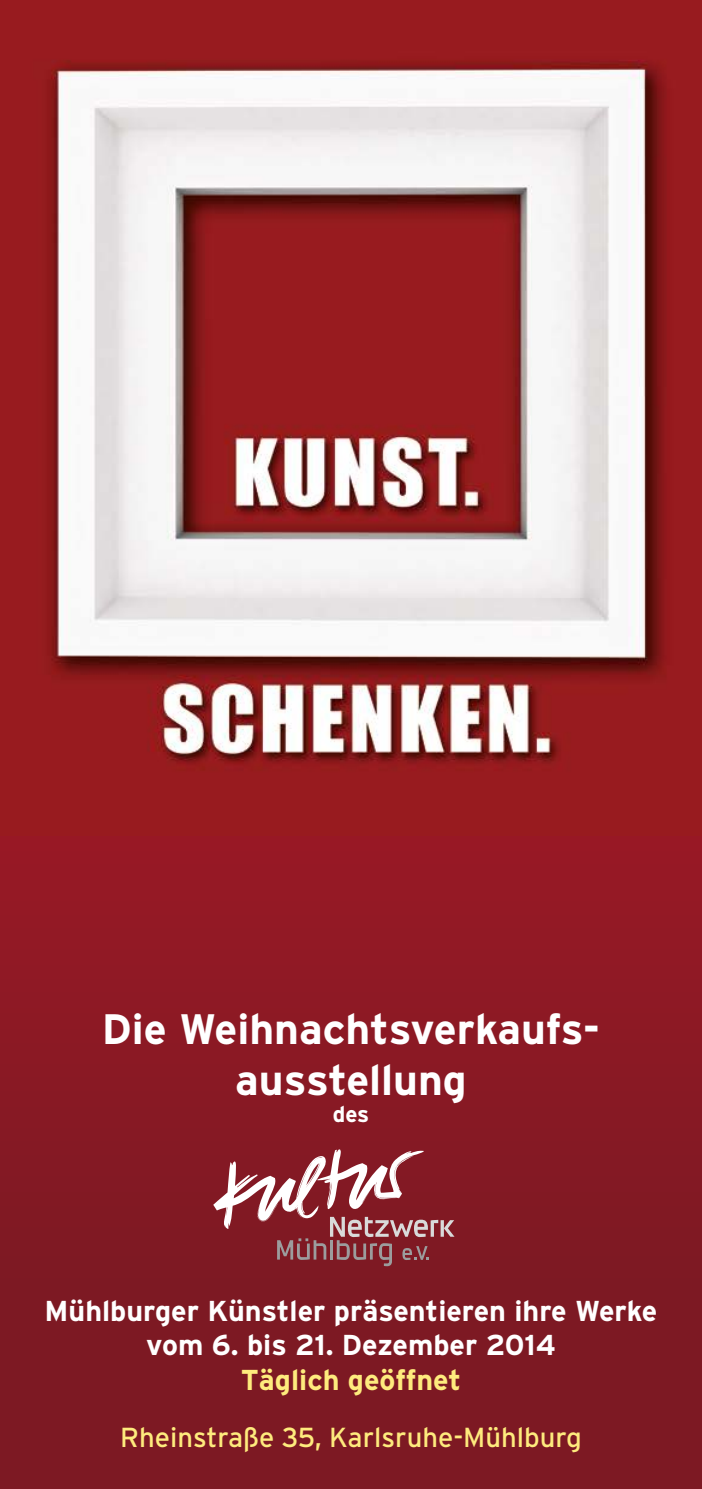
<style>
.page{position:relative;width:702px;height:1489px;background:#fff}
.page>*{position:absolute;margin:0;border:0;box-sizing:border-box;transform-origin:0 0}
.t1{font:700 42.5px/51px "Interstate";color:#fff;text-align:center}
.t2{font:700 28.75px/34.5px "Interstate";color:#fff;text-align:center}
.t3{font:700 28.75px "Interstate";color:#feeb7d}
.t4{font:27.5px "Interstate";color:#feeb7d}
.t5{font:700 22.5px "Interstate";color:#fff}
</style>
<div class="page">
<img style="left:0;top:0;width:702px;height:836px">
<div style="left:0;top:836px;width:702px;height:652px;background:linear-gradient(to bottom,#961925,#771922)"></div>
<svg style="left:213px;top:1147px;width:241px;height:119px;background:#98474f"></svg>
<h1 class="t1" style="left:102px;top:1002px;width:499px">Die Weihnachtsverkaufs&shy;ausstellung</h1>
<p class="t5" style="left:332px;top:1101px;width:38px">des</p>
<p class="t2" style="left:45px;top:1292px;width:614px">Mühlburger Künstler präsentieren ihre Werke vom 6. bis 21. Dezember 2014</p>
<p class="t3" style="left:241px;top:1363px;width:222px">Täglich geöffnet</p>
<p class="t4" style="left:120px;top:1422px;width:463px">Rheinstraße 35, Karlsruhe-Mühlburg</p>
</div>
